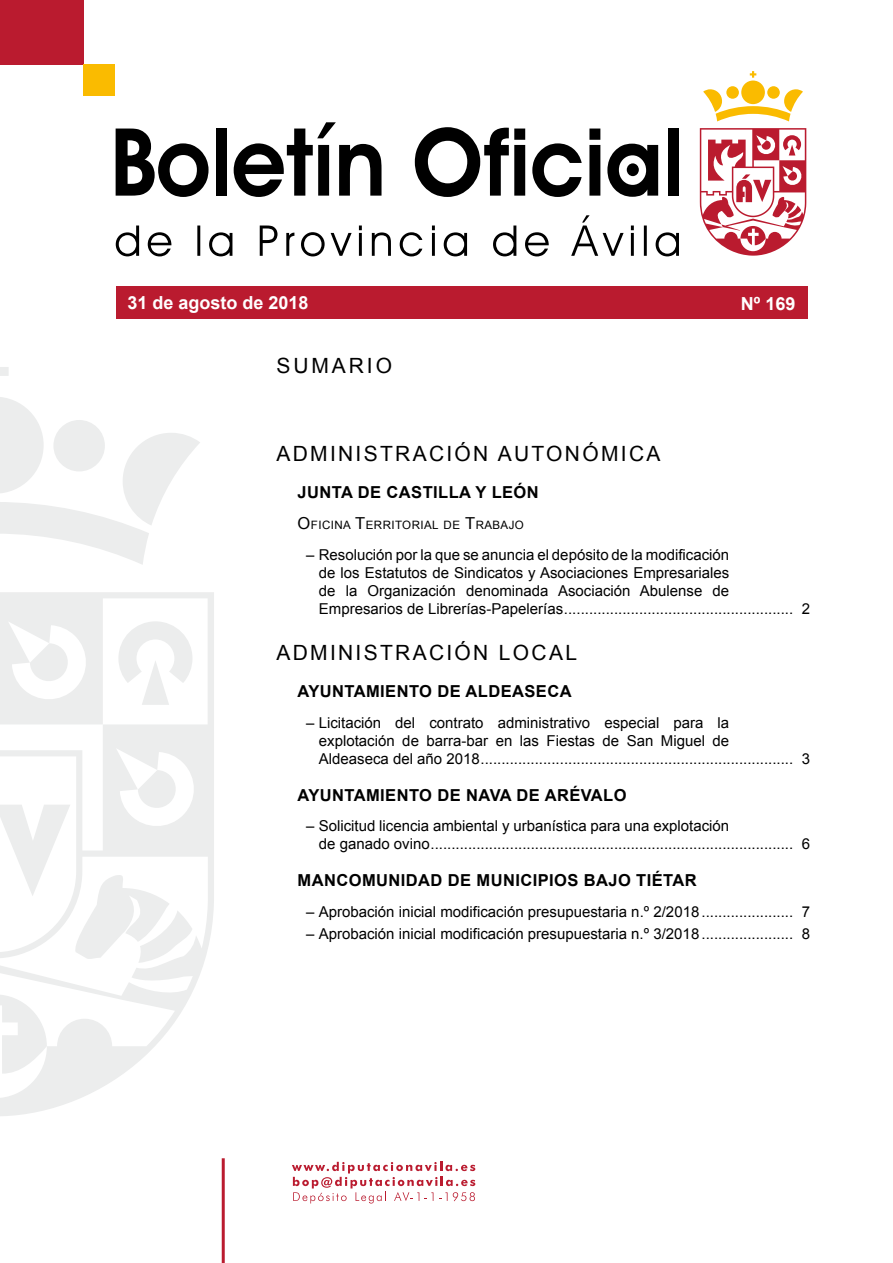
<style>
.page{position:relative;width:893px;height:1263px;background:#fff}
.page>*{position:absolute;margin:0;border:0;box-sizing:border-box;transform-origin:0 0}
.t1{font:21px "Arial";letter-spacing:.11em;color:#000}
.t2{font:21px "Arial";letter-spacing:.14em;color:#000}
.t3{font:700 18px "Arial";color:#fff}
.t4{font:700 16.5px "Arial";letter-spacing:.025em;color:#000}
.t5{font:15px/18px "Arial";color:#000}
.t6{font:11.55px "Arial";letter-spacing:.035em;color:#000}
.s1{font-size:16.5px}
</style>
<div class="page">
<div style="left:117px;top:287px;width:691px;height:32px;background:#ba1b2f"></div>
<svg style="left:116px;top:225px;width:23px;height:31px"></svg>
<svg style="left:148px;top:232px;width:23px;height:24px"></svg>
<hr style="left:197px;top:225px;width:3px;height:31px;background:#000">
<svg style="left:209px;top:232px;width:23px;height:24px"></svg>
<svg style="left:260px;top:225px;width:17px;height:31px"></svg>
<svg style="left:286px;top:233px;width:8px;height:23px"></svg>
<svg style="left:301px;top:232px;width:24px;height:24px"></svg>
<svg style="left:331px;top:233px;width:21px;height:23px"></svg>
<hr style="left:359px;top:233px;width:3px;height:23px;background:#000">
<svg style="left:359px;top:225px;width:3px;height:5px"></svg>
<svg style="left:372px;top:232px;width:19px;height:24px"></svg>
<svg style="left:400px;top:232px;width:22px;height:24px"></svg>
<hr style="left:432px;top:233px;width:3px;height:23px;background:#000">
<svg style="left:432px;top:225px;width:3px;height:5px"></svg>
<svg style="left:444px;top:232px;width:23px;height:24px"></svg>
<svg style="left:493px;top:225px;width:23px;height:31px"></svg>
<svg style="left:525px;top:232px;width:24px;height:24px"></svg>
<svg style="left:571px;top:215px;width:53px;height:41px"></svg>
<hr style="left:631px;top:233px;width:3px;height:23px;background:#000">
<svg style="left:631px;top:225px;width:3px;height:5px"></svg>
<hr style="left:644px;top:225px;width:3px;height:31px;background:#000">
<svg style="left:656px;top:232px;width:23px;height:24px"></svg>
<svg style="left:116px;top:129px;width:93px;height:68px"></svg>
<div style="left:216px;top:129px;width:11px;height:67px;background:#000"></div>
<svg style="left:234px;top:122px;width:147px;height:75px"></svg>
<svg style="left:415px;top:127px;width:110px;height:70px"></svg>
<svg style="left:532px;top:143px;width:50px;height:54px"></svg>
<svg style="left:589px;top:129px;width:11px;height:67px"></svg>
<svg style="left:607px;top:144px;width:51px;height:53px"></svg>
<div style="left:668px;top:129px;width:11px;height:67px;background:#000"></div>
<div style="left:627px;top:163px;width:12px;height:13px;background:#000;border-radius:50%"></div>
<div style="left:741px;top:81px;width:24px;height:23px;background:#fabb00;border-radius:50%"></div>
<svg style="left:726px;top:86px;width:13px;height:13px"></svg>
<svg style="left:767px;top:86px;width:13px;height:13px"></svg>
<svg style="left:750px;top:71px;width:6px;height:7px"></svg>
<svg style="left:703px;top:89px;width:100px;height:32px"></svg>
<svg style="left:700px;top:128px;width:106px;height:128px"></svg>
<div style="left:0;top:0;width:83px;height:64px;background:#ba1b2f"></div>
<div style="left:83px;top:64px;width:32px;height:32px;background:#fabb00"></div>
<hr style="left:222px;top:1158px;width:3px;height:105px;background:#ba1b2f">
<svg style="left:0;top:367px;width:9px;height:9px"></svg>
<svg style="left:0;top:397px;width:200px;height:168px"></svg>
<svg style="left:0;top:592px;width:214px;height:524px"></svg>
<svg style="left:30px;top:643px;width:40px;height:40px"></svg>
<svg style="left:118px;top:621px;width:74px;height:84px"></svg>
<svg style="left:0;top:994px;width:47px;height:80px"></svg>
<svg style="left:0;top:770px;width:192px;height:193px"></svg>
<svg style="left:292px;top:1162px;width:183px;height:41px"></svg>
<p class="t3" style="left:128px;top:291px;width:183px">31 de agosto de 2018</p>
<p class="t3" style="left:741px;top:292px;width:56px">Nº 169</p>
<h1 class="t2" style="left:276px;top:351px;width:117px">SUMARIO</h1>
<h1 class="t1" style="left:276px;top:440px;width:386px">ADMINISTRACIÓN AUTONÓMICA</h1>
<p class="t4" style="left:298px;top:481px;width:243px">JUNTA DE CASTILLA Y LEÓN</p>
<p class="t6" style="left:298px;top:517px;width:227px"><span class="s1">O</span>FICINA <span class="s1">T</span>ERRITORIAL DE <span class="s1">T</span>RABAJO</p>
<p class="t5" style="left:319px;top:546px;width:493px;text-indent:-13px">– Resolución por la que se anuncia el depósito de la modificación<br>de los Estatutos de Sindicatos y Asociaciones Empresariales<br>de la Organización denominada Asociación Abulense de Empresarios de Librerías-Papelerías....................................................... 2</p>
<h1 class="t1" style="left:276px;top:639px;width:302px">ADMINISTRACIÓN LOCAL</h1>
<p class="t4" style="left:298px;top:680px;width:275px">AYUNTAMIENTO DE ALDEASECA</p>
<p class="t5" style="left:319px;top:714px;width:493px;text-indent:-13px">– Licitación del contrato administrativo especial para la<br>explotación de barra-bar en las Fiestas de San Miguel de<br>Aldeaseca del año 2018........................................................................... 3</p>
<p class="t4" style="left:298px;top:784px;width:330px">AYUNTAMIENTO DE NAVA DE ARÉVALO</p>
<p class="t5" style="left:319px;top:817px;width:493px;text-indent:-13px">– Solicitud licencia ambiental y urbanística para una explotación<br>de ganado ovino....................................................................................... 6</p>
<p class="t4" style="left:298px;top:869px;width:401px">MANCOMUNIDAD DE MUNICIPIOS BAJO TIÉTAR</p>
<p class="t5" style="left:306px;top:903px;width:505px">– Aprobación inicial modificación presupuestaria n.º 2/2018 ...................... 7</p>
<p class="t5" style="left:306px;top:925px;width:505px">– Aprobación inicial modificación presupuestaria n.º 3/2018 ...................... 8</p>
</div>
